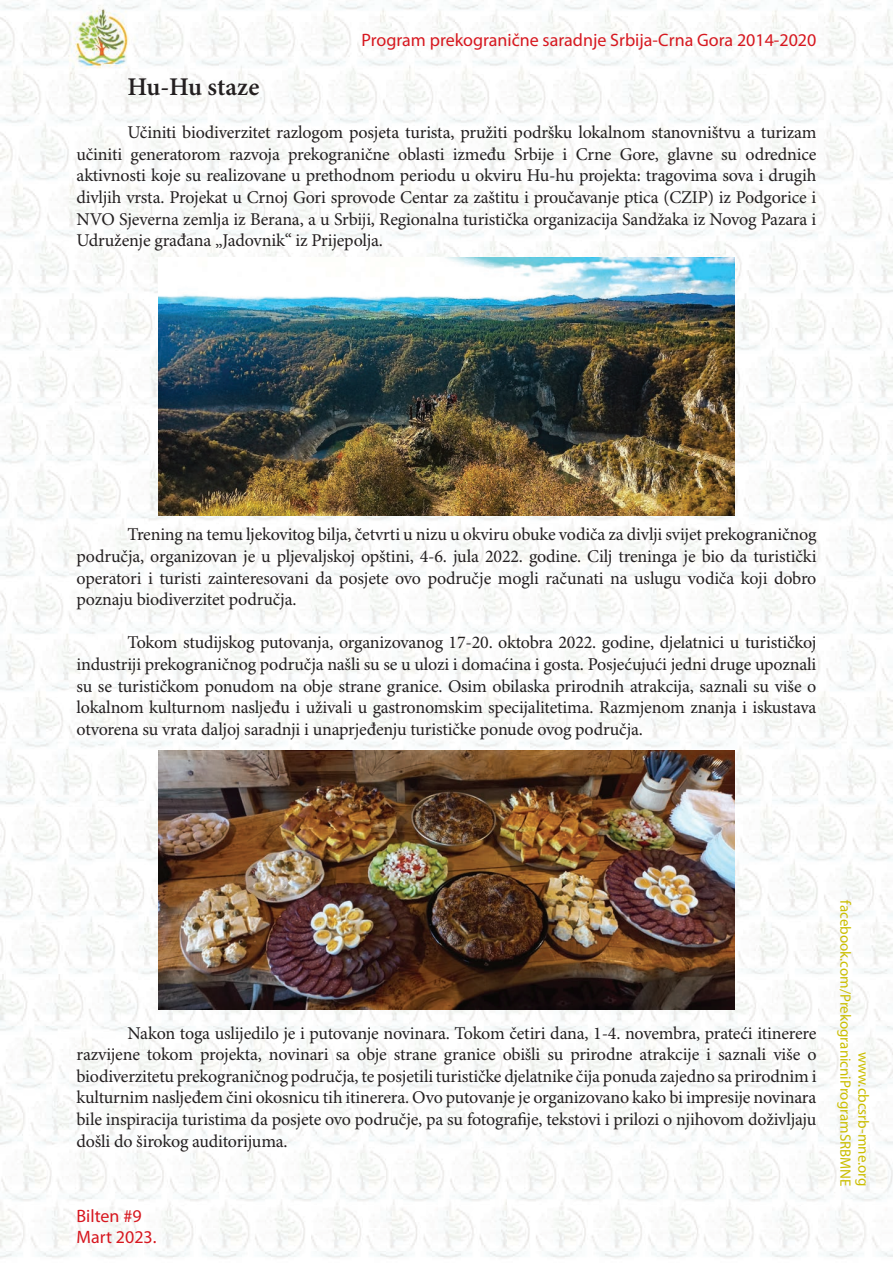
<style>
.page{position:relative;width:893px;height:1263px;background:#fff}
.page>*{position:absolute;margin:0;border:0;box-sizing:border-box;transform-origin:0 0}
.t1{font:600 25.5px "Minion Pro";color:#231f20}
.t2{font:18px/21.6px "Minion Pro";letter-spacing:-.01em;color:#231f20;text-align:justify}
.t3{font:18px/21.6px "Myriad Pro";color:#d7171f}
.t4{font:15px/18px "Myriad Pro";color:#cbbe01;text-align:right}
</style>
<div class="page">
<img style="left:0;top:0;width:893px;height:1258px">
<img style="left:159px;top:257px;width:576px;height:259px">
<img style="left:159px;top:751px;width:576px;height:258px">
<p class="t3" style="left:362px;top:29px;width:456px">Program prekogranične saradnje Srbija-Crna Gora 2014-2020</p>
<h1 class="t1" style="left:128px;top:69px;width:133px">Hu-Hu staze</h1>
<p class="t2" style="left:77px;top:122px;width:741px;text-indent:51px">Učiniti biodiverzitet razlogom posjeta turista, pružiti podršku lokalnom stanovništvu a turizam učiniti generatorom razvoja prekogranične oblasti između Srbije i Crne Gore, glavne su odrednice aktivnosti koje su realizovane u prethodnom periodu u okviru Hu-hu projekta: tragovima sova i drugih divljih vrsta. Projekat u Crnoj Gori sprovode Centar za zaštitu i proučavanje ptica (CZIP) iz Podgorice i NVO Sjeverna zemlja iz Berana, a u Srbiji, Regionalna turistička organizacija Sandžaka iz Novog Pazara i Udruženje građana „Jadovnik“ iz Prijepolja.</p>
<p class="t2" style="left:77px;top:525px;width:741px;text-indent:51px">Trening na temu ljekovitog bilja, četvrti u nizu u okviru obuke vodiča za divlji svijet prekograničnog područja, organizovan je u pljevaljskoj opštini, 4-6. jula 2022. godine. Cilj treninga je bio da turistički operatori i turisti zainteresovani da posjete ovo područje mogli računati na uslugu vodiča koji dobro poznaju biodiverzitet područja.</p>
<p class="t2" style="left:77px;top:633px;width:741px;text-indent:51px">Tokom studijskog putovanja, organizovanog 17-20. oktobra 2022. godine, djelatnici u turističkoj industriji prekograničnog područja našli su se u ulozi i domaćina i gosta. Posjećujući jedni druge upoznali su se turističkom ponudom na obje strane granice. Osim obilaska prirodnih atrakcija, saznali su više o lokalnom kulturnom nasljeđu i uživali u gastronomskim specijalitetima. Razmjenom znanja i iskustava otvorena su vrata daljoj saradnji i unaprjeđenju turističke ponude ovog područja.</p>
<p class="t2" style="left:77px;top:1023px;width:741px;text-indent:51px">Nakon toga uslijedilo je i putovanje novinara. Tokom četiri dana, 1-4. novembra, prateći itinerere razvijene tokom projekta, novinari sa obje strane granice obišli su prirodne atrakcije i saznali više o biodiverzitetu prekograničnog područja, te posjetili turističke djelatnike čija ponuda zajedno sa prirodnim i kulturnim nasljeđem čini okosnicu tih itinerera. Ovo putovanje je organizovano kako bi impresije novinara bile inspiracija turistima da posjete ovo područje, pa su fotografije, tekstovi i prilozi o njihovom doživljaju došli do širokog auditorijuma.</p>
<p class="t3" style="left:77px;top:1204px;width:82px">Bilten #9<br>Mart 2023.</p>
<p class="t4" style="left:873px;top:900px;width:288px;rotate:90deg">www.cbcsrb-mne.org facebook.com/PrekogranicniProgramSRBMNE</p>
</div>
